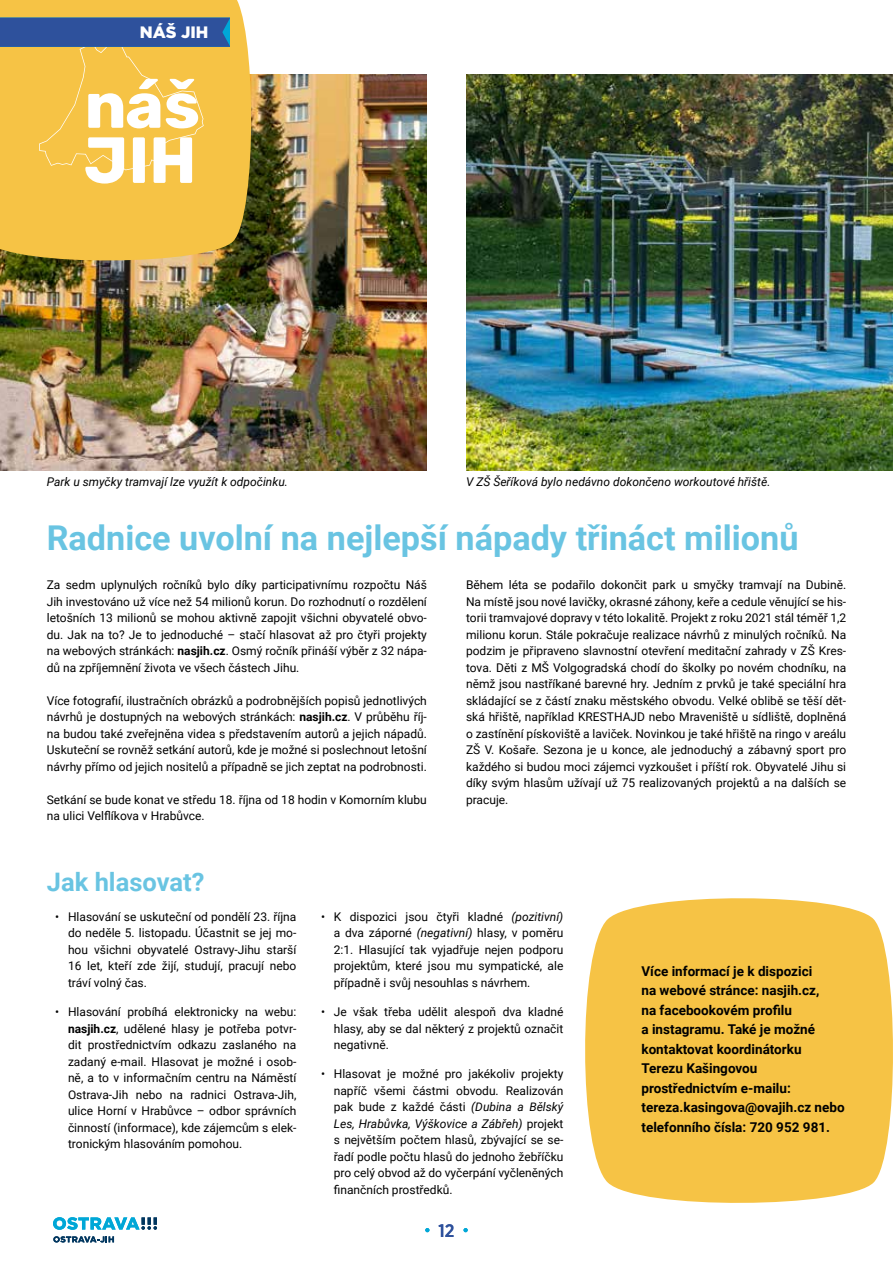
<style>
.page{position:relative;width:893px;height:1263px;background:#fff}
.page>*{position:absolute;margin:0;border:0;box-sizing:border-box;transform-origin:0 0}
.t1{font:700 65.1px "Rubik";color:#fff}
.t2{font:700 34.2px "Roboto";color:#69c4e2}
.t3{font:700 25.5px "Roboto";color:#69c4e2}
.t4{font:500 18px "Gotham Narrow";color:#2e519c}
.záhlaví_stránky{font:900 16.5px "Gotham";color:#fff}
.t5{font:700 13.5px/19.5px "Roboto";color:#000}
.t6{font:12px/16.5px "Roboto";color:#000;text-align:justify}
.t7{font:italic 12px "Roboto";color:#000}
.s1{font-weight:700}
.s2{font-style:italic}
</style>
<div class="page">
<svg style="left:585px;top:898px;width:308px;height:305px;background:#f6c753"></svg>
<img style="left:0;top:74px;width:427px;height:397px">
<svg style="left:0;top:0;width:257px;height:268px;background:#e1b647"></svg>
<img style="left:466px;top:74px;width:427px;height:397px">
<svg style="left:0;top:18px;width:230px;height:152px;background:#d0b266"></svg>
<svg style="left:53px;top:1217px;width:104px;height:13px"></svg>
<svg style="left:53px;top:1236px;width:61px;height:6px"></svg>
<svg style="left:425px;top:1228px;width:4px;height:4px"></svg>
<svg style="left:463px;top:1228px;width:5px;height:4px"></svg>
<p class="záhlaví_stránky" style="left:140px;top:21px;width:70px">NÁŠ JIH</p>
<p class="t1" style="left:84px;top:122px;width:114px">JIH</p>
<p class="t7" style="left:47px;top:473px;width:243px">Park u smyčky tramvají lze využít k odpočinku.</p>
<p class="t7" style="left:466px;top:473px;width:306px">V ZŠ Šeříková bylo nedávno dokončeno workoutové hřiště.</p>
<p class="t2" style="left:47px;top:514px;width:753px">Radnice uvolní na nejlepší nápady třináct milionů</p>
<p class="t6" style="left:47px;top:576px;width:382px">Za sedm uplynulých ročníků bylo díky participativnímu rozpočtu Náš Jih investováno už více než 54 milionů korun. Do rozhodnutí o rozdělení letošních 13 milionů se mohou aktivně zapojit všichni obyvatelé obvo&shy;du. Jak na to? Je to jednoduché – stačí hlasovat až pro čtyři projekty na webových stránkách: <span class="s1">nasjih.cz</span>. Osmý ročník přináší výběr z 32 nápa&shy;dů na zpříjemnění života ve všech částech Jihu.</p>
<p class="t6" style="left:47px;top:692px;width:382px">Více fotografií, ilustračních obrázků a podrobnějších popisů jednotlivých návrhů je dostupných na webových stránkách: <span class="s1">nasjih.cz</span>. V průběhu říj&shy;na budou také zveřejněna videa s představením autorů a jejich nápadů.<br>Uskuteční se rovněž setkání autorů, kde je možné si poslechnout letošní návrhy přímo od jejich nositelů a případně se jich zeptat na podrobnosti.</p>
<p class="t6" style="left:47px;top:791px;width:382px">Setkání se bude konat ve středu 18. října od 18 hodin v Komorním klubu na ulici Velflíkova v Hrabůvce.</p>
<p class="t3" style="left:47px;top:864px;width:159px">Jak hlasovat?</p>
<p class="t6" style="left:466px;top:576px;width:382px">Během léta se podařilo dokončit park u smyčky tramvají na Dubině.<br>Na místě jsou nové lavičky, okrasné záhony, keře a cedule věnující se his&shy;torii tramvajové dopravy v této lokalitě. Projekt z roku 2021 stál téměř 1,2 milionu korun. Stále pokračuje realizace návrhů z minulých ročníků. Na podzim je připraveno slavnostní otevření meditační zahrady v ZŠ Kres&shy;tova. Děti z MŠ Volgogradská chodí do školky po novém chodníku, na němž jsou nastříkané barevné hry. Jedním z prvků je také speciální hra skládající se z částí znaku městského obvodu. Velké oblibě se těší dět&shy;ská hřiště, například KRESTHAJD nebo Mraveniště u sídliště, doplněná o zastínění pískoviště a laviček. Novinkou je také hřiště na ringo v areálu ZŠ V. Košaře. Sezona je u konce, ale jednoduchý a zábavný sport pro každého si budou moci zájemci vyzkoušet i příští rok. Obyvatelé Jihu si díky svým hlasům užívají už 75 realizovaných projektů a na dalších se pracuje.</p>
<p class="t6" style="left:68px;top:908px;width:230px;text-indent:-13px">• Hlasování se uskuteční od pondělí 23. října do neděle 5. listopadu. Účastnit se jej mo&shy;hou všichni obyvatelé Ostravy-Jihu starší 16 let, kteří zde žijí, studují, pracují nebo tráví volný čas.</p>
<p class="t6" style="left:68px;top:1003px;width:230px;text-indent:-13px">• Hlasování probíhá elektronicky na webu: <span class="s1">nasjih.cz</span>, udělené hlasy je potřeba potvr&shy;dit prostřednictvím odkazu zaslaného na zadaný e-mail. Hlasovat je možné i osob&shy;ně, a to v informačním centru na Náměstí Ostrava-Jih nebo na radnici Ostrava-Jih, ulice Horní v Hrabůvce – odbor správních činností (informace), kde zájemcům s elek&shy;tronickým hlasováním pomohou.</p>
<p class="t6" style="left:334px;top:908px;width:231px;text-indent:-13px">• K dispozici jsou čtyři kladné <span class="s2">(pozitivní) </span>a dva záporné <span class="s2">(negativní)</span> hlasy, v poměru 2:1. Hlasující tak vyjadřuje nejen podporu projektům, které jsou mu sympatické, ale případně i svůj nesouhlas s návrhem.</p>
<p class="t6" style="left:334px;top:1003px;width:231px;text-indent:-13px">• Je však třeba udělit alespoň dva kladné hlasy, aby se dal některý z projektů označit negativně.</p>
<p class="t6" style="left:334px;top:1065px;width:231px;text-indent:-13px">• Hlasovat je možné pro jakékoliv projekty napříč všemi částmi obvodu. Realizován pak bude z každé části <span class="s2">(Dubina a Bělský Les, Hrabůvka, Výškovice a Zábřeh)</span> projekt s největším počtem hlasů, zbývající se se&shy;řadí podle počtu hlasů do jednoho žebříčku pro celý obvod až do vyčerpání vyčleněných finančních prostředků.</p>
<h3 class="t4" style="left:439px;top:1219px;width:17px">12</h3>
<p class="t5" style="left:641px;top:960px;width:205px">Více informací je k dispozici<br>na webové stránce: nasjih.cz,<br>na facebookovém profilu<br>a instagramu. Také je možné kontaktovat koordinátorku<br>Terezu Kašingovou prostřednictvím e-mailu: tereza.kasingova@ovajih.cz nebo telefonního čísla: 720 952 981.</p>
</div>
